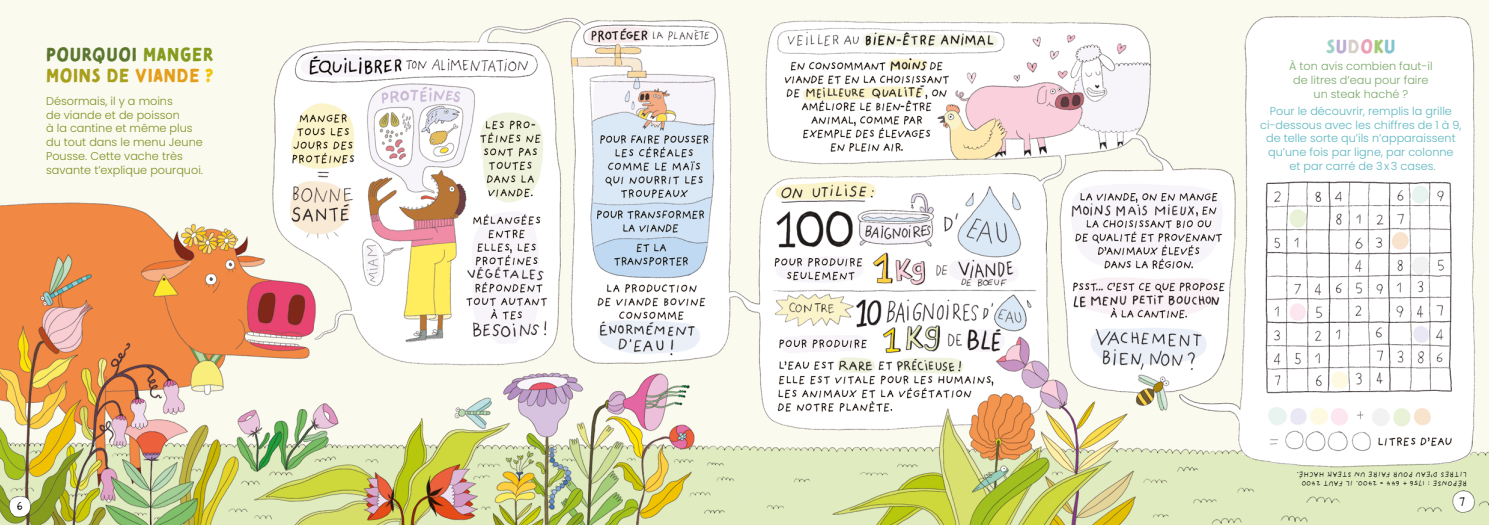
<style>
.page{position:relative;width:1489px;height:525px;background:#fff}
.page>*{position:absolute;margin:0;border:0;box-sizing:border-box;transform-origin:0 0}
.t1{font:18.75px/21.2px "Tomarik Brush";letter-spacing:.04em;color:#5b772f}
.t2{font:18.75px "Tomarik Brush";letter-spacing:.04em;color:#9ed3c7}
.t3{font:12.5px "Providence Sans Pro";color:#000}
.t4{font:300 11.25px/13.8px "Poppins";color:#5db7c0;text-align:center}
.t5{font:300 11.25px/13.8px "Poppins";color:#7d9122}
.t6{font:300 11.25px/13.8px "Poppins";color:#7aa86a;text-align:center}
.t7{font:7.5px/9px "Providence Sans Pro";letter-spacing:.01em;color:#000}
.s1{color:#859b1e}
.s2{color:#a89f1c}
.s3{color:#e39f1c}
.s4{color:#f1c100}
.s5{color:#baacd4}
.s6{color:#d9cfca}
.s7{color:#e9a3b6}
.s8{color:#a2cb74}
.s9{color:#83c4d0}
</style>
<div class="page">
<img style="left:0;top:0;width:1488px;height:524px">
<img style="left:1438px;top:473px;width:50px;height:51px">
<img style="left:0;top:479px;width:43px;height:45px">
<h1 class="t1" style="left:46px;top:42px;width:169px">POURQUOI <span class="s1">MANGER<br></span><span class="s2">MOINS DE</span> <span class="s3">VIANDE</span> <span class="s4">?</span></h1>
<p class="t5" style="left:46px;top:94px;width:158px">Désormais, il y a moins<br>de viande et de poisson<br>à la cantine et même plus du tout dans le menu Jeune<br>Pousse. Cette vache très savante t’explique pourquoi.</p>
<p class="t3" style="left:16px;top:498px;width:8px">6</p>
<h1 class="t2" style="left:1325px;top:29px;width:71px">S<span class="s5">U</span><span class="s6">D</span><span class="s7">O</span><span class="s8">K</span><span class="s9">U</span></h1>
<p class="t6" style="left:1289px;top:59px;width:145px">À ton avis combien faut-il de litres d’eau pour faire un steak haché ?</p>
<p class="t4" style="left:1260px;top:104px;width:203px">Pour le découvrir, remplis la grille ci-dessous avec les chiffres de 1 à 9, de telle sorte qu’ils n’apparaissent qu’une fois par ligne, par colonne<br>et par carré de 3x3 cases.</p>
<p class="t7" style="left:1466px;top:488px;width:172px;rotate:-180deg">RÉPONSE : 1756 + 644 = 2400. IL FAUT 2400<br>LITRES D’EAU POUR FAIRE UN STEAK HACHÉ.</p>
<p class="t3" style="left:1458px;top:493px;width:8px">7</p>
</div>
